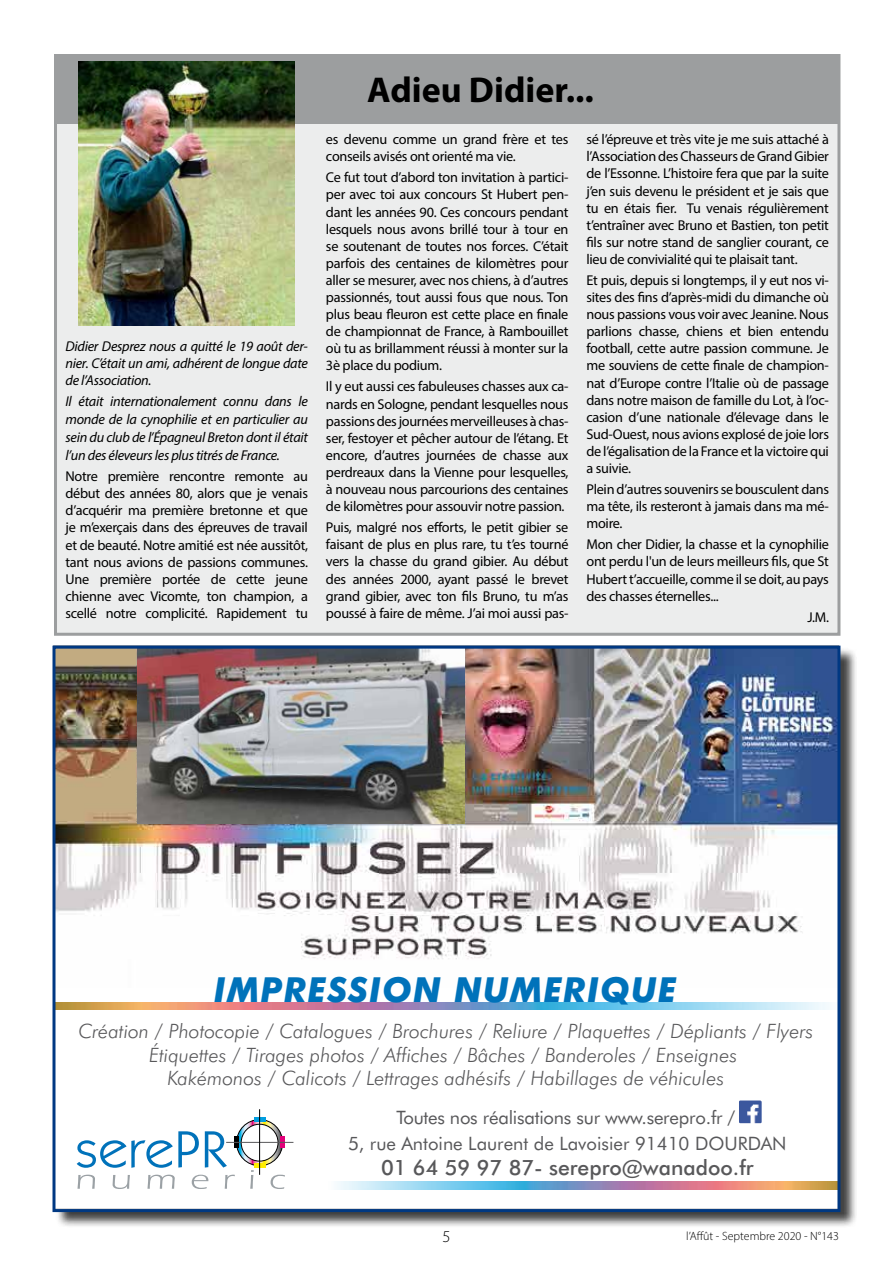
<style>
.page{position:relative;width:893px;height:1263px;background:#fff}
.page>*{position:absolute;margin:0;border:0;box-sizing:border-box;transform-origin:0 0}
.t1{font:700 36px "Myriad Pro";color:#000}
.t2{font:italic 700 34.5px "Futura BT";letter-spacing:.03em;color:#0072ba}
.t3{font:500 21.15px "Futura BT";color:#58585a}
.t4{font:italic 300 19.8px/23.7px "Futura BT";color:#58585a;text-align:center}
.t5{font:18.45px "Futura BT";color:#58585a}
.t6{font:300 16.5px "Myriad Pro";color:#000}
.t7{font:14.25px/17.1px "Myriad Pro";letter-spacing:-.02em;color:#000;text-align:justify}
.t8{font:italic 14.25px/18px "Myriad Pro";letter-spacing:-.02em;color:#000;text-align:justify}
.t9{font:300 12px "Myriad Pro";color:#000}
</style>
<div class="page">
<div style="left:56px;top:647px;width:801px;height:581px;background:#000;opacity:.75"></div>
<div style="left:53px;top:645px;width:786px;height:564px;background:#fff;border:1px solid #98999b"></div>
<div style="left:254px;top:1117px;width:11px;height:5px;background:#009ee0"></div>
<hr style="left:226px;top:1142px;width:67px;height:1px;background:#58585a">
<hr style="left:259px;top:1109px;width:1px;height:66px;background:#000">
<svg style="left:77px;top:1119px;width:208px;height:70px"></svg>
<img style="left:56px;top:650px;width:780px;height:310px">
<img style="left:138px;top:650px;width:327px;height:174px">
<img style="left:337px;top:1182px;width:499px;height:7px">
<img style="left:739px;top:1100px;width:23px;height:23px">
<img style="left:56px;top:1002px;width:773px;height:8px">
<div style="left:52px;top:646px;width:788px;height:566px;border:3px solid #003882"></div>
<div style="left:56px;top:56px;width:783px;height:578px;background:#eceded"></div>
<div style="left:54px;top:54px;width:785px;height:70px;background:#9c9e9f"></div>
<img style="left:78px;top:61px;width:217px;height:264px">
<p class="t8" style="left:66px;top:337px;width:244px;line-height:17.1px">Didier Desprez nous a quitté le 19 août der&shy;nier. C’était un ami, adhérent de longue date de l’Association.</p>
<p class="t8" style="left:66px;top:392px;width:244px">Il était internationalement connu dans le monde de la cynophilie et en particulier au sein du club de l’Épagneul Breton dont il était l’un des éleveurs les plus titrés de France.</p>
<p class="t7" style="left:66px;top:467px;width:244px">Notre première rencontre remonte au début des années 80, alors que je venais d’acquérir ma première bretonne et que je m’exerçais dans des épreuves de travail et de beauté. Notre amitié est née aussitôt, tant nous avions de passions communes.<br>Une première portée de cette jeune chienne avec Vicomte, ton champion, a scellé notre complicité. Rapidement tu</p>
<h1 class="t1" style="left:367px;top:67px;width:228px">Adieu Didier...</h1>
<p class="t7" style="left:326px;top:131px;width:244px">es devenu comme un grand frère et tes conseils avisés ont orienté ma vie.</p>
<p class="t7" style="left:326px;top:169px;width:244px">Ce fut tout d’abord ton invitation à partici&shy;per avec toi aux concours St Hubert pen&shy;dant les années 90. Ces concours pendant lesquels nous avons brillé tour à tour en se soutenant de toutes nos forces. C’était parfois des centaines de kilomètres pour aller se mesurer, avec nos chiens, à d’autres passionnés, tout aussi fous que nous. Ton plus beau fleuron est cette place en finale de championnat de France, à Rambouillet où tu as brillamment réussi à monter sur la 3è place du podium.</p>
<p class="t7" style="left:326px;top:378px;width:244px">Il y eut aussi ces fabuleuses chasses aux ca&shy;nards en Sologne, pendant lesquelles nous passions des journées merveilleuses à chas&shy;ser, festoyer et pêcher autour de l’étang. Et encore, d’autres journées de chasse aux perdreaux dans la Vienne pour lesquelles, à nouveau nous parcourions des centaines de kilomètres pour assouvir notre passion.</p>
<p class="t7" style="left:326px;top:519px;width:244px">Puis, malgré nos efforts, le petit gibier se faisant de plus en plus rare, tu t’es tourné vers la chasse du grand gibier. Au début des années 2000, ayant passé le brevet grand gibier, avec ton fils Bruno, tu m’as poussé à faire de même. J’ai moi aussi pas-</p>
<p class="t7" style="left:586px;top:131px;width:244px">sé l’épreuve et très vite je me suis attaché à l’Association des Chasseurs de Grand Gibier de l’Essonne. L’histoire fera que par la suite j’en suis devenu le président et je sais que tu en étais fier. Tu venais régulièrement t’entraîner avec Bruno et Bastien, ton petit fils sur notre stand de sanglier courant, ce lieu de convivialité qui te plaisait tant.</p>
<p class="t7" style="left:586px;top:271px;width:244px">Et puis, depuis si longtemps, il y eut nos vi&shy;sites des fins d’après-midi du dimanche où nous passions vous voir avec Jeanine. Nous parlions chasse, chiens et bien entendu football, cette autre passion commune. Je me souviens de cette finale de champion&shy;nat d’Europe contre l’Italie où de passage dans notre maison de famille du Lot, à l’oc&shy;casion d’une nationale d’élevage dans le Sud-Ouest, nous avions explosé de joie lors de l’égalisation de la France et la victoire qui a suivie.</p>
<p class="t7" style="left:586px;top:480px;width:244px">Plein d’autres souvenirs se bousculent dans ma tête, ils resteront à jamais dans ma mé&shy;moire.</p>
<p class="t7" style="left:586px;top:536px;width:244px">Mon cher Didier, la chasse et la cynophilie ont perdu l'un de leurs meilleurs fils, que St Hubert t’accueille, comme il se doit, au pays des chasses éternelles...</p>
<p class="t7" style="left:807px;top:608px;width:23px">J.M.</p>
<h2 class="t2" style="left:214px;top:968px;width:464px">IMPRESSION NUMERIQUE</h2>
<h3 class="t4" style="left:78px;top:1019px;width:736px">Création / Photocopie / Catalogues / Brochures / Reliure / Plaquettes / Dépliants / Flyers<br>Étiquettes / Tirages photos / Affiches / Bâches / Banderoles / Enseignes<br>Kakémonos / Calicots / Lettrages adhésifs / Habillages de véhicules</h3>
<p class="t5" style="left:396px;top:1106px;width:340px">Toutes nos réalisations sur www.serepro.fr /</p>
<p class="t5" style="left:348px;top:1132px;width:440px">5, rue Antoine Laurent de Lavoisier 91410 DOURDAN</p>
<h3 class="t3" style="left:381px;top:1155px;width:374px">01 64 59 97 87- serepro@wanadoo.fr</h3>
<p class="t6" style="left:442px;top:1227px;width:10px">5</p>
<p class="t9" style="left:686px;top:1229px;width:154px">l’Affût - Septembre 2020 - N°143</p>
</div>
